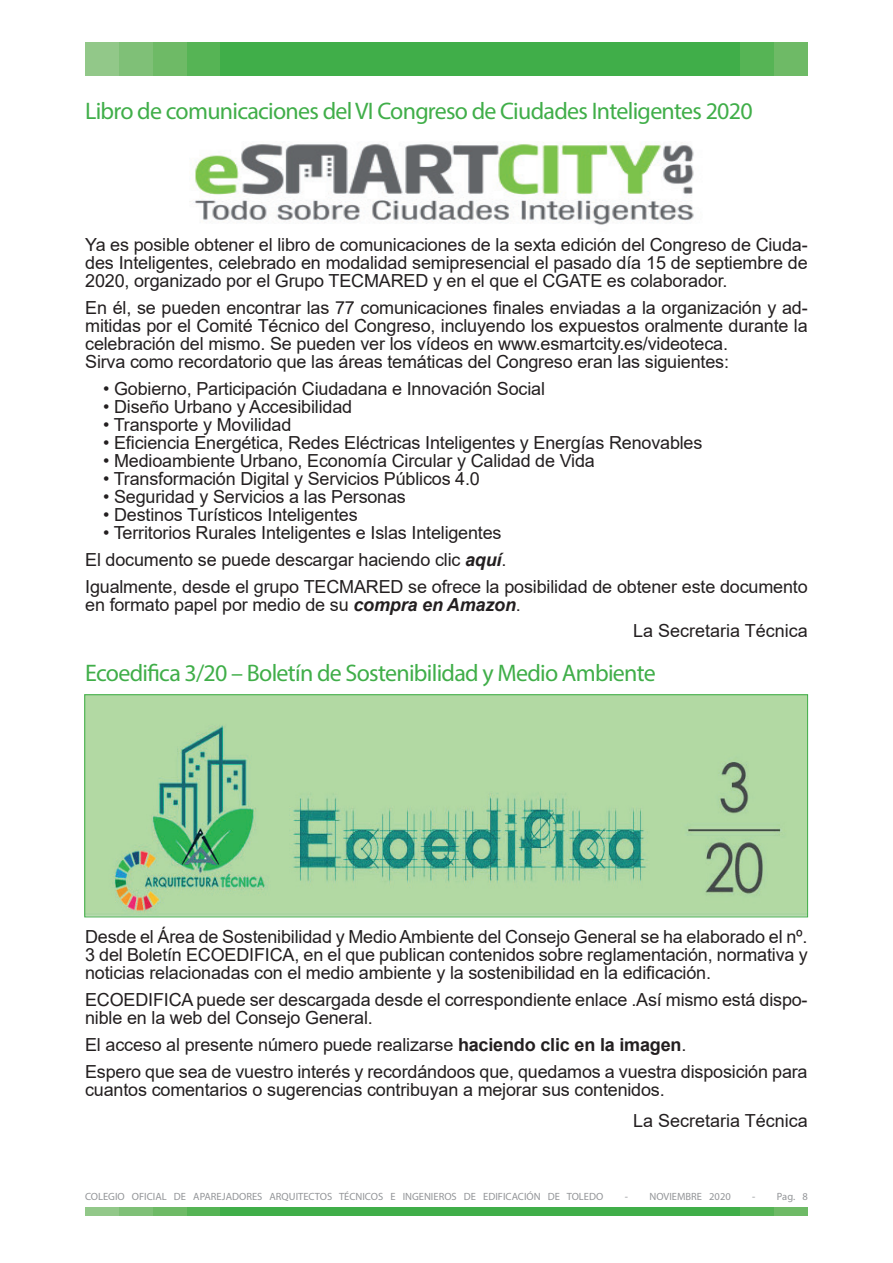
<style>
.page{position:relative;width:893px;height:1263px;background:#fff}
.page>*{position:absolute;margin:0;border:0;box-sizing:border-box;transform-origin:0 0}
.t1{font:24px "Myriad Pro";letter-spacing:-.03em;color:#40ae49}
.t2{font:18px/18px "Arial";letter-spacing:-.01em;color:#231f20}
.t3{font:10.5px "Myriad Pro";color:#939598}
.s1{font-weight:700;font-style:italic}
.s2{font-weight:700}
</style>
<div class="page">
<div style="left:85px;top:1208px;width:34px;height:8px;background:#92c889"></div>
<div style="left:119px;top:1208px;width:34px;height:8px;background:#7fc077"></div>
<div style="left:153px;top:1208px;width:34px;height:8px;background:#6eba66"></div>
<div style="left:187px;top:1208px;width:34px;height:8px;background:#56b455"></div>
<div style="left:774px;top:1208px;width:34px;height:8px;background:#6eba66"></div>
<div style="left:740px;top:1208px;width:34px;height:8px;background:#56b455"></div>
<div style="left:221px;top:1208px;width:519px;height:8px;background:#40ae49"></div>
<div style="left:85px;top:43px;width:34px;height:33px;background:#92c889"></div>
<div style="left:119px;top:43px;width:34px;height:33px;background:#7fc077"></div>
<div style="left:153px;top:43px;width:34px;height:33px;background:#6eba66"></div>
<div style="left:187px;top:43px;width:34px;height:33px;background:#56b455"></div>
<div style="left:774px;top:43px;width:34px;height:33px;background:#6eba66"></div>
<div style="left:740px;top:43px;width:34px;height:33px;background:#56b455"></div>
<div style="left:221px;top:43px;width:519px;height:33px;background:#40ae49"></div>
<img style="left:190px;top:141px;width:504px;height:84px">
<img style="left:87px;top:696px;width:719px;height:219px">
<div style="left:85px;top:694px;width:723px;height:223px;border:1px solid #40ae49"></div>
<h1 class="t1" style="left:85px;top:96px;width:669px">Libro de comunicaciones del VI Congreso de Ciudades Inteligentes 2020</h1>
<p class="t2" style="left:85px;top:236px;width:724px;text-align:justify">Ya es posible obtener el libro de comunicaciones de la sexta edición del Congreso de Ciuda&shy;des Inteligentes, celebrado en modalidad semipresencial el pasado día 15 de septiembre de 2020, organizado por el Grupo TECMARED y en el que el CGATE es colaborador.</p>
<p class="t2" style="left:85px;top:299px;width:724px">En él, se pueden encontrar las 77 comunicaciones finales enviadas a la organización y ad&shy;mitidas por el Comité Técnico del Congreso, incluyendo los expuestos oralmente durante la celebración del mismo. Se pueden ver los vídeos en www.esmartcity.es/videoteca.<br>Sirva como recordatorio que las áreas temáticas del Congreso eran las siguientes:</p>
<p class="t2" style="left:103px;top:380px;width:443px">• Gobierno, Participación Ciudadana e Innovación Social</p>
<p class="t2" style="left:103px;top:398px;width:250px">• Diseño Urbano y Accesibilidad</p>
<p class="t2" style="left:103px;top:416px;width:190px">• Transporte y Movilidad</p>
<p class="t2" style="left:103px;top:434px;width:601px">• Eficiencia Energética, Redes Eléctricas Inteligentes y Energías Renovables</p>
<p class="t2" style="left:103px;top:452px;width:493px">• Medioambiente Urbano, Economía Circular y Calidad de Vida</p>
<p class="t2" style="left:103px;top:470px;width:378px">• Transformación Digital y Servicios Públicos 4.0</p>
<p class="t2" style="left:103px;top:488px;width:304px">• Seguridad y Servicios a las Personas</p>
<p class="t2" style="left:103px;top:506px;width:256px">• Destinos Turísticos Inteligentes</p>
<p class="t2" style="left:85px;top:519px;width:724px;line-height:27px;text-indent:18px">• Territorios Rurales Inteligentes e Islas Inteligentes<br>El documento se puede descargar haciendo clic <span class="s1">aquí</span>.<br>Igualmente, desde el grupo TECMARED se ofrece la posibilidad de obtener este documento</p>
<p class="t2" style="left:85px;top:596px;width:437px">en formato papel por medio de su <span class="s1">compra en Amazon</span>.</p>
<p class="t2" style="left:633px;top:621px;width:176px">La Secretaria Técnica</p>
<h1 class="t1" style="left:85px;top:658px;width:572px">Ecoedifica 3/20 – Boletín de Sostenibilidad y Medio Ambiente</h1>
<p class="t2" style="left:85px;top:927px;width:724px;text-align:justify">Desde el Área de Sostenibilidad y Medio Ambiente del Consejo General se ha elaborado el nº.<br>3 del Boletín ECOEDIFICA, en el que publican contenidos sobre reglamentación, normativa y noticias relacionadas con el medio ambiente y la sostenibilidad en la edificación.</p>
<p class="t2" style="left:85px;top:990px;width:724px">ECOEDIFICA puede ser descargada desde el correspondiente enlace .Así mismo está dispo&shy;nible en la web del Consejo General.</p>
<p class="t2" style="left:85px;top:1031px;width:724px;line-height:27px">El acceso al presente número puede realizarse <span class="s2">haciendo clic en la imagen</span>.<br>Espero que sea de vuestro interés y recordándoos que, quedamos a vuestra disposición para</p>
<p class="t2" style="left:633px;top:1074px;width:176px;line-height:31.2px;text-indent:-548px">cuantos comentarios o sugerencias contribuyan a mejorar sus contenidos.<br>La Secretaria Técnica</p>
<p class="t3" style="left:85px;top:1190px;width:520px">COLEGIO OFICIAL DE APAREJADORES ARQUITECTOS TÉCNICOS E INGENIEROS DE EDIFICACIÓN DE TOLEDO</p>
<p class="t3" style="left:625px;top:1190px;width:108px">- NOVIEMBRE 2020</p>
<p class="t3" style="left:752px;top:1190px;width:57px">- Pag. 8</p>
</div>
